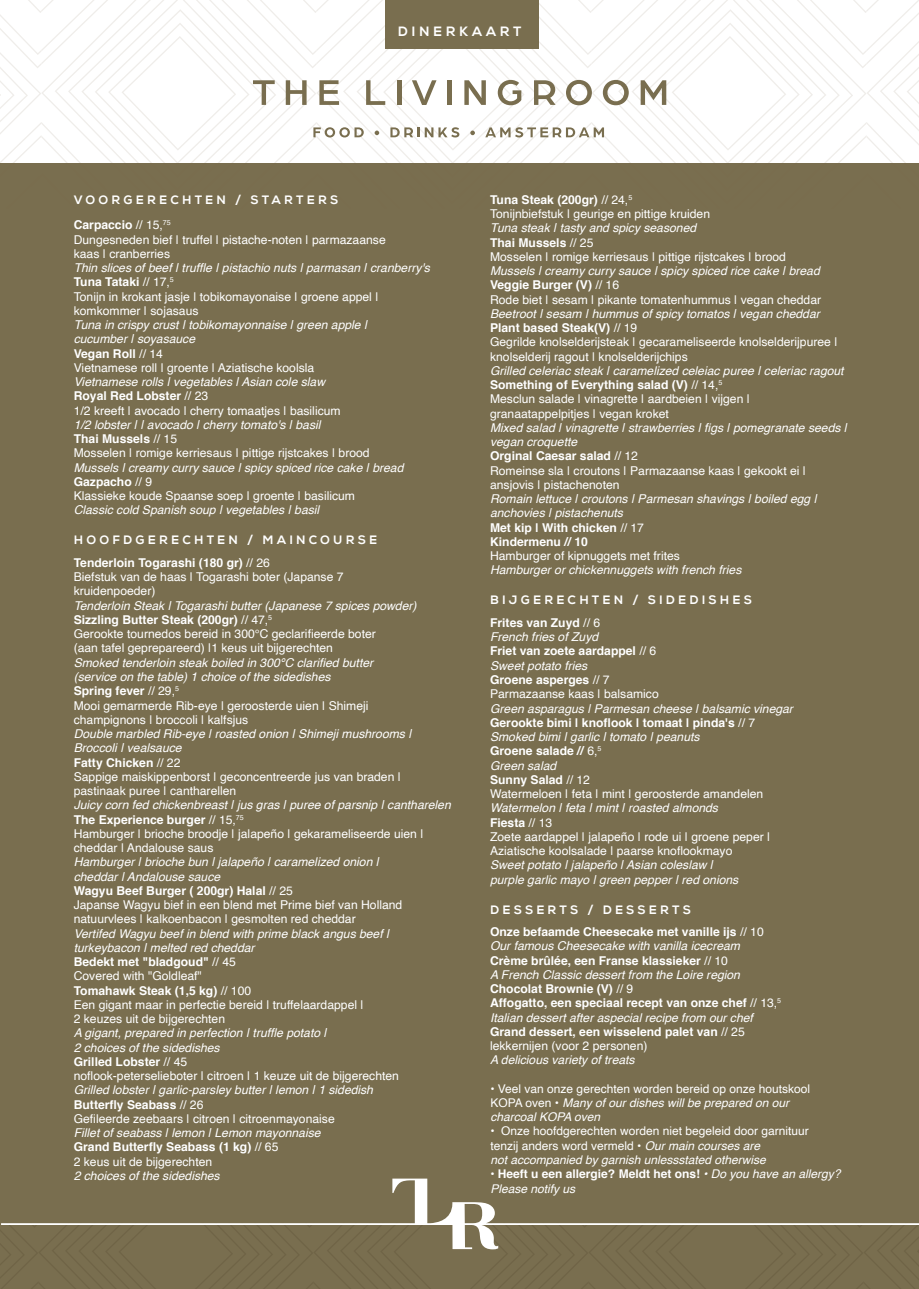
<style>
.page{position:relative;width:919px;height:1289px;background:#fff}
.page>*{position:absolute;margin:0;border:0;box-sizing:border-box;transform-origin:0 0}
.t1{font:800 13.5px "Nexa";letter-spacing:.265em;color:#fff}
.t2{font:12.15px/14.2px "Helvetica";color:#fff}
.t3{font:italic 12.15px/14.2px "Helvetica";color:#fff}
.t4{font:700 12.15px/14.2px "Helvetica";color:#fff}
.t5{font:800 12.15px "Nexa";letter-spacing:.265em;color:#fff}
.t6{font:12px/14.2px "Helvetica";color:#fff}
.t7{font:italic 12px/14.2px "Helvetica";color:#fff}
.s1{font-weight:700}
.s2{font-style:italic}
.s3{font-weight:700;font-style:normal}
.s4{font-style:normal}
.s5{font-weight:400}
.s6{font-weight:400;font-style:italic}
</style>
<div class="page">
<div style="left:0;top:164px;width:918px;height:1124px;background:#796e4f"></div>
<svg style="left:0;top:0;width:918px;height:164px"></svg>
<svg style="left:1px;top:1178px;width:917px;height:71px"></svg>
<p class="t1" style="left:398px;top:23px;width:125px">DINERKAART</p>
<p class="t5" style="left:74px;top:192px;width:266px">VOORGERECHTEN / STARTERS</p>
<p class="t2" style="left:74px;top:218px;width:313px"><span class="s1">Carpaccio</span> // 15,<sup>75<br></sup>Dungesneden bief | truffel | pistache-noten | parmazaanse kaas | cranberries</p>
<p class="t2" style="left:74px;top:261px;width:357px"><span class="s2">Thin slices of beef | truffle | pistachio nuts | parmasan | cranberry's </span><span class="s1">Tuna Tataki</span> // 17,<sup>5<br></sup>Tonijn in krokant jasje | tobikomayonaise | groene appel | komkommer | sojasaus</p>
<p class="t3" style="left:74px;top:318px;width:295px">Tuna in crispy crust | tobikomayonnaise | green apple | cucumber | soyasauce<br><span class="s3">Vegan Roll</span> <span class="s4">// 14<br>Vietnamese roll | groente | Aziatische koolsla</span></p>
<p class="t2" style="left:74px;top:375px;width:268px"><span class="s2">Vietnamese rolls | vegetables | Asian cole slaw<br></span><span class="s1">Royal Red Lobster</span> // 23<br>1/2 kreeft | avocado | cherry tomaatjes | basilicum</p>
<p class="t2" style="left:74px;top:418px;width:297px"><span class="s2">1/2 lobster | | avocado | cherry tomato's | basil<br></span><span class="s1">Thai Mussels</span> // 15<br>Mosselen | romige kerriesaus | pittige rijstcakes | brood</p>
<p class="t3" style="left:74px;top:460px;width:331px">Mussels | creamy curry sauce | spicy spiced rice cake | bread<br><span class="s3">Gazpacho</span> <span class="s4">// 9<br>Klassieke koude Spaanse soep | groente | basilicum</span></p>
<p class="t3" style="left:74px;top:503px;width:247px">Classic cold Spanish soup | vegetables | basil</p>
<p class="t5" style="left:74px;top:533px;width:305px">HOOFDGERECHTEN / MAINCOURSE</p>
<p class="t2" style="left:74px;top:556px;width:271px"><span class="s1">Tenderloin Togarashi (180 gr)</span> // 26<br>Biefstuk van de haas | Togarashi boter (Japanse 7 kruidenpoeder)</p>
<p class="t2" style="left:74px;top:598px;width:344px"><span class="s2">Tenderloin Steak | Togarashi butter (Japanese 7 spices powder)<br></span><span class="s1">Sizzling Butter Steak (200gr)</span> // 47,<sup>5<br></sup>Gerookte tournedos bereid in 300℃ geclarifieerde boter<br>(aan tafel geprepareerd) |1 keus uit bijgerechten</p>
<p class="t3" style="left:74px;top:655px;width:301px">Smoked tenderloin steak boiled in 300℃ clarified butter (service on the table) 1 choice of the sidedishes<br><span class="s3">Spring fever</span> <span class="s4">// 29,</span><sup>5<br></sup><span class="s4">Mooi gemarmerde Rib-eye | geroosterde uien | Shimeji champignons | broccoli | kalfsjus</span></p>
<p class="t2" style="left:74px;top:727px;width:339px"><span class="s2">Double marbled Rib-eye | roasted onion | Shimeji mushrooms | Broccoli | vealsauce<br></span><span class="s1">Fatty Chicken</span> // 22<br>Sappige maiskippenborst | geconcentreerde jus van braden | pastinaak puree | cantharellen</p>
<p class="t2" style="left:74px;top:798px;width:378px"><span class="s2">Juicy corn fed chickenbreast | jus gras | puree of parsnip | cantharelen </span><span class="s1">The Experience burger</span> // 15,<sup>75<br></sup>Hamburger | brioche broodje | jalapeño | gekarameliseerde uien | cheddar | Andalouse saus</p>
<p class="t2" style="left:74px;top:855px;width:330px"><span class="s2">Hamburger | brioche bun | jalapeño | caramelized onion | cheddar | Andalouse sauce<br></span><span class="s1">Wagyu Beef Burger ( 200gr) Halal</span> // 25<br>Japanse Wagyu bief in een blend met Prime bief van Holland natuurvlees | kalkoenbacon | gesmolten red cheddar</p>
<p class="t2" style="left:74px;top:926px;width:317px"><span class="s2">Vertifed Wagyu beef in blend with prime black angus beef | turkeybacon | melted red cheddar<br></span><span class="s1">Bedekt met "bladgoud"</span> // 45<br>Covered with "Goldleaf"<br><span class="s1">Tomahawk Steak (1,5 kg)</span> // 100<br>Een gigant maar in perfectie bereid | truffelaardappel |<br>2 keuzes uit de bijgerechten</p>
<p class="t3" style="left:74px;top:1026px;width:327px">A gigant, prepared in perfection | truffle potato |<br>2 choices of the sidedishes<br><span class="s3">Grilled Lobster</span> <span class="s4">// 45<br>noflook-peterselieboter | citroen | 1 keuze uit de bijgerechten</span></p>
<p class="t3" style="left:74px;top:1083px;width:301px">Grilled lobster | garlic-parsley butter | lemon | 1 sidedish<br><span class="s3">Butterfly Seabass</span> <span class="s4">// 26<br>Gefileerde zeebaars | citroen | citroenmayonaise</span></p>
<p class="t3" style="left:74px;top:1126px;width:248px">Fillet of seabass | lemon | Lemon mayonnaise<br><span class="s3">Grand Butterfly Seabass (1 kg)</span> <span class="s4">// 65<br>2 keus uit de bijgerechten</span></p>
<p class="t3" style="left:74px;top:1168px;width:147px">2 choices of the sidedishes</p>
<p class="t2" style="left:490px;top:193px;width:221px"><span class="s1">Tuna Steak (200gr)</span> // 24,<sup>5<br></sup>Tonijnbiefstuk | geurige en pittige kruiden</p>
<p class="t2" style="left:490px;top:221px;width:297px"><span class="s2">Tuna steak | tasty and spicy seasoned<br></span><span class="s1">Thai Mussels</span> // 25<br>Mosselen | romige kerriesaus | pittige rijstcakes | brood</p>
<p class="t2" style="left:490px;top:264px;width:332px"><span class="s2">Mussels | creamy curry sauce | spicy spiced rice cake | bread<br></span><span class="s1">Veggie Burger (V)</span> // 16<br>Rode biet | sesam | pikante tomatenhummus | vegan cheddar</p>
<p class="t2" style="left:490px;top:307px;width:349px"><span class="s2">Beetroot | sesam | hummus of spicy tomatos | vegan cheddar </span><span class="s1">Plant based Steak(V)</span> // 19<br>Gegrilde knolselderijsteak | gecarameliseerde knolselderijpuree | knolselderij ragout | knolselderijchips</p>
<p class="t2" style="left:490px;top:364px;width:355px"><span class="s2">Grilled celeriac steak | caramelized celeiac puree | celeriac ragout </span><span class="s1">Something of Everything salad (V)</span> // 14,<sup>5<br></sup>Mesclun salade | vinagrette | aardbeien | vijgen | granaatappelpitjes | vegan kroket</p>
<p class="t2" style="left:490px;top:421px;width:358px"><span class="s2">Mixed salad | vinagrette | strawberries | figs | pomegranate seeds | vegan croquette<br></span><span class="s1">Orginal Caesar salad</span> // 12<br>Romeinse sla | croutons | Parmazaanse kaas | gekookt ei | ansjovis | pistachenoten</p>
<p class="t3" style="left:490px;top:492px;width:328px">Romain lettuce | croutons | Parmesan shavings | boiled egg | anchovies | pistachenuts<br><span class="s3">Met kip | With chicken</span> <span class="s4">// 17<br></span><span class="s3">Kindermenu // 10</span></p>
<p class="t2" style="left:490px;top:549px;width:191px">Hamburger of kipnuggets met frites</p>
<p class="t3" style="left:490px;top:563px;width:253px">Hamburger or chickennuggets with french fries</p>
<p class="t5" style="left:490px;top:593px;width:263px">BIJGERECHTEN / SIDEDISHES</p>
<p class="t4" style="left:490px;top:615px;width:170px">Frites van Zuyd <span class="s5">// 6<br></span><span class="s6">French fries of Zuyd<br></span>Friet van zoete aardappel <span class="s5">// 6<br></span><span class="s6">Sweet potato fries<br></span>Groene asperges <span class="s5">// 7<br>Parmazaanse kaas | balsamico</span></p>
<p class="t3" style="left:490px;top:701px;width:304px">Green asparagus | Parmesan cheese | balsamic vinegar <span class="s3">Gerookte bimi | knoflook | tomaat | pinda's</span> <span class="s4">// 7<br></span>Smoked bimi | garlic | tomato | peanuts<br><span class="s3">Groene salade //</span> <span class="s4">6,</span><sup>5<br></sup>Green salad<br><span class="s3">Sunny Salad</span> <span class="s4">// 12<br>Watermeloen | feta | mint | geroosterde amandelen</span></p>
<p class="t2" style="left:490px;top:801px;width:282px"><span class="s2">Watermelon | feta | mint | roasted almonds<br></span><span class="s1">Fiesta</span> // 13<br>Zoete aardappel | jalapeño | rode ui | groene peper | Aziatische koolsalade | paarse knoflookmayo</p>
<p class="t3" style="left:490px;top:858px;width:250px">Sweet potato | jalapeño | Asian coleslaw | purple garlic mayo | green pepper | red onions</p>
<p class="t5" style="left:490px;top:902px;width:202px">DESSERTS / DESSERTS</p>
<p class="t4" style="left:490px;top:924px;width:292px">Onze befaamde Cheesecake met vanille ijs <span class="s5">// 10<br></span><span class="s6">Our famous Cheesecake with vanilla icecream<br></span>Crème brûlée, een Franse klassieker <span class="s5">// 10<br></span><span class="s6">A French Classic dessert from the Loire region </span>Chocolat Brownie (V) <span class="s5">// 9<br></span>Affogatto, een speciaal recept van onze chef <span class="s5">// 13,</span><sup>5<br></sup><span class="s6">Italian dessert after aspecial recipe from our chef </span>Grand dessert, een wisselend palet van <span class="s5">// 25 lekkernijen (voor 2 personen)</span></p>
<p class="t3" style="left:490px;top:1053px;width:146px">A delicious variety of treats</p>
<p class="t6" style="left:490px;top:1081px;width:321px">• Veel van onze gerechten worden bereid op onze houtskool<br>KOPA oven • <span class="s2">Many of our dishes will be prepared on our charcoal KOPA oven</span></p>
<p class="t6" style="left:490px;top:1124px;width:320px">• Onze hoofdgerechten worden niet begeleid door garnituur tenzij anders word vermeld • <span class="s2">Our main courses are<br>not accompanied by garnish unlessstated otherwise</span></p>
<p class="t7" style="left:490px;top:1167px;width:351px"><span class="s3">• Heeft u een allergie? Meldt het ons!</span> • Do you have an allergy?<br>Please notify us</p>
</div>
